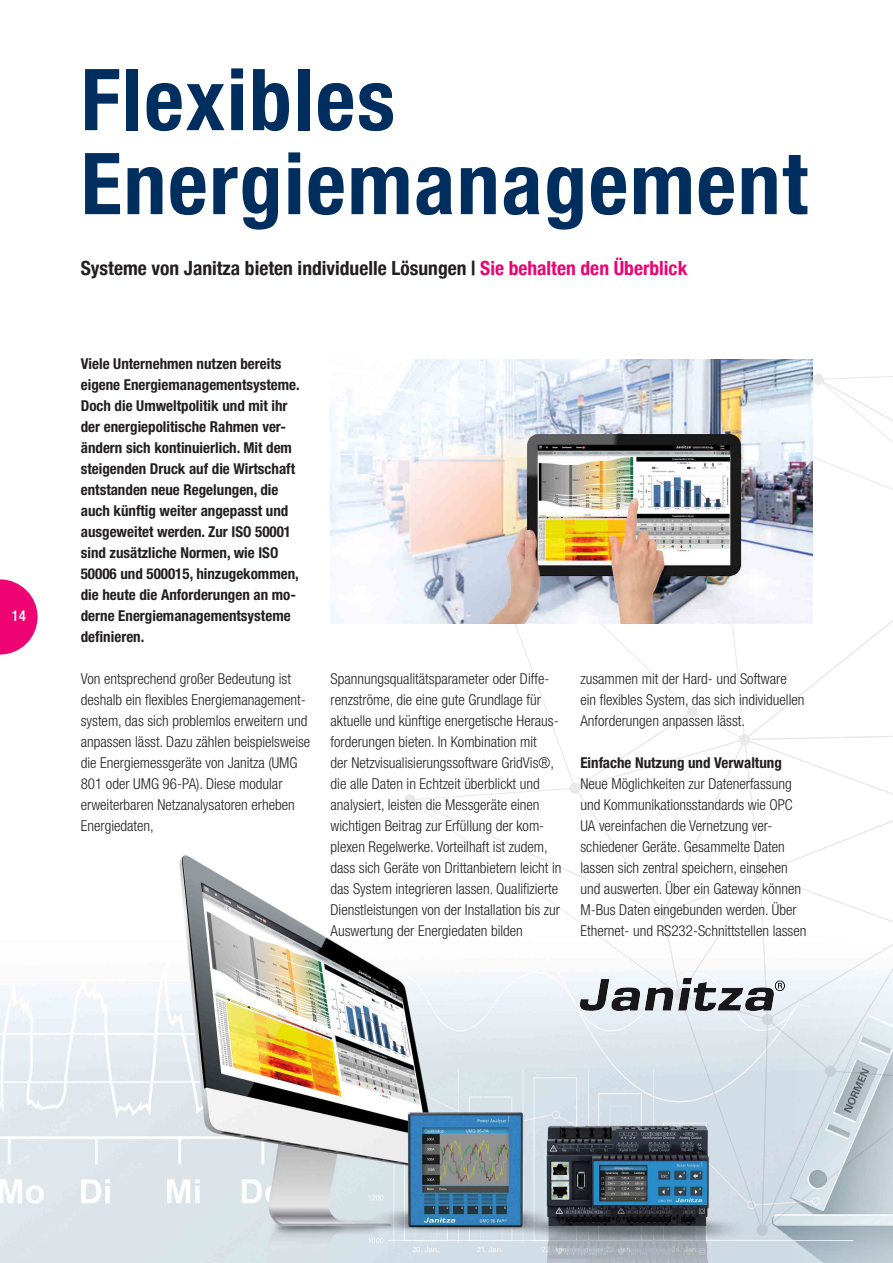
<style>
.page{position:relative;width:893px;height:1263px;background:#fff}
.page>*{position:absolute;margin:0;border:0;box-sizing:border-box;transform-origin:0 0}
.Headline{font:700 condensed 85.5px "Helvetica Neue";letter-spacing:.02em;color:#002e5e}
.Noz_Einleitung{font:700 condensed 19.5px "Helvetica Neue";color:#231f20}
.Noz_Fließtext{font:300 condensed 15px/21px "Helvetica Neue LT Std";color:#231f20}
.Noz_Fließtex_Bold{font:700 condensed 15px/21px "Helvetica Neue LT Std";color:#231f20}
.t1{font:500 condensed 15px "Helvetica Neue LT Std";color:#fff}
.s1{color:#ed0372}
</style>
<div class="page">
<img style="left:0;top:855px;width:893px;height:408px">
<svg style="left:401px;top:370px;width:492px;height:869px"></svg>
<svg style="left:709px;top:414px;width:184px;height:327px"></svg>
<img style="left:331px;top:360px;width:481px;height:264px">
<img style="left:580px;top:979px;width:204px;height:31px">
<svg style="left:0;top:579px;width:38px;height:75px"></svg>
<p class="t1" style="left:11px;top:607px;width:16px">14</p>
<p class="Headline" style="left:81px;top:29px;width:316px">Flexibles</p>
<p class="Headline" style="left:81px;top:113px;width:728px">Energiemanagement</p>
<p class="Noz_Einleitung" style="left:81px;top:251px;width:608px">Systeme von Janitza bieten individuelle Lösungen | <span class="s1">Sie behalten den Überblick</span></p>
<p class="Noz_Fließtex_Bold" style="left:81px;top:353px;width:221px">Viele Unternehmen nutzen bereits eigene Energiemanagementsysteme.<br>Doch die Umweltpolitik und mit ihr der energiepolitische Rahmen ver&shy;ändern sich kontinuierlich. Mit dem steigenden Druck auf die Wirtschaft entstanden neue Regelungen, die auch künftig weiter angepasst und ausgeweitet werden. Zur ISO 50001 sind zusätzliche Normen, wie ISO 50006 und 500015, hinzugekommen, die heute die Anforderungen an mo&shy;derne Energiemanagementsysteme definieren.</p>
<p class="Noz_Fließtext" style="left:81px;top:668px;width:231px">Von entsprechend großer Bedeutung ist deshalb ein flexibles Energiemanagement&shy;system, das sich problemlos erweitern und anpassen lässt. Dazu zählen beispielsweise die Energiemessgeräte von Janitza (UMG 801 oder UMG 96-PA). Diese modular erweiterbaren Netzanalysatoren erheben Energiedaten,</p>
<p class="Noz_Fließtext" style="left:331px;top:668px;width:232px">Spannungsqualitätsparameter oder Diffe&shy;renzströme, die eine gute Grundlage für aktuelle und künftige energetische Heraus&shy;forderungen bieten. In Kombination mit<br>der Netzvisualisierungssoftware GridVis®, die alle Daten in Echtzeit überblickt und analysiert, leisten die Messgeräte einen wichtigen Beitrag zur Erfüllung der kom&shy;plexen Regelwerke. Vorteilhaft ist zudem, dass sich Geräte von Drittanbietern leicht in das System integrieren lassen. Qualifizierte Dienstleistungen von der Installation bis zur Auswertung der Energiedaten bilden</p>
<p class="Noz_Fließtext" style="left:580px;top:668px;width:226px">zusammen mit der Hard- und Software ein flexibles System, das sich individuellen<br>Anforderungen anpassen lässt.</p>
<p class="Noz_Fließtex_Bold" style="left:580px;top:752px;width:203px">Einfache Nutzung und Verwaltung</p>
<p class="Noz_Fließtext" style="left:580px;top:773px;width:228px">Neue Möglichkeiten zur Datenerfassung und Kommunikationsstandards wie OPC UA vereinfachen die Vernetzung ver&shy;schiedener Geräte. Gesammelte Daten lassen sich zentral speichern, einsehen und auswerten. Über ein Gateway können M-Bus Daten eingebunden werden. Über Ethernet- und RS232-Schnittstellen lassen</p>
</div>
